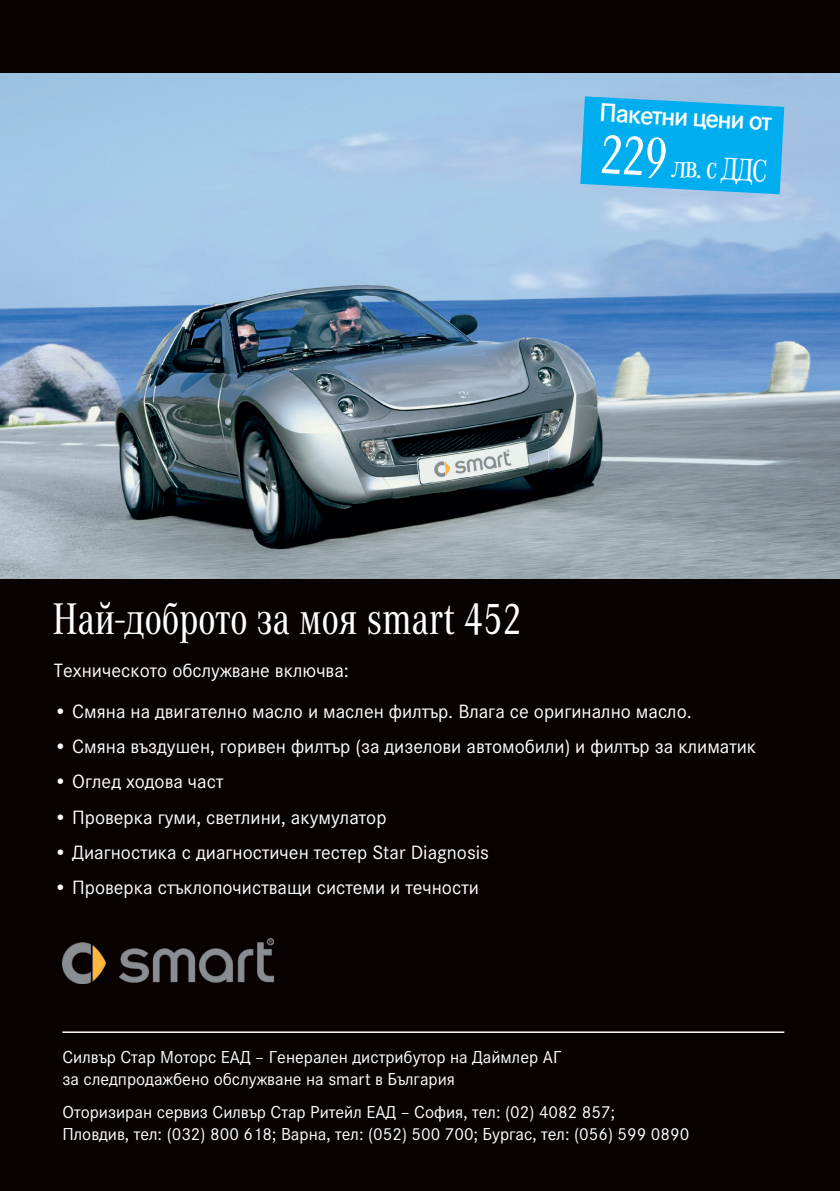
<style>
.page{position:relative;width:840px;height:1191px;background:#fff}
.page>*{position:absolute;margin:0;border:0;box-sizing:border-box;transform-origin:0 0}
.t1{font:46px "Daimler CAC Pro";letter-spacing:-.01em;color:#fff}
.t2{font:32.4px "Daimler CAC Pro";color:#fff}
.t3{font:600 27px "Daimler CS Pro";color:#fff}
.t4{font:20px "Daimler CS Pro";color:#fff}
.t5{font:18px/22px "Daimler CS Pro";color:#fff}
.s1{font-size:58.2px}
</style>
<div class="page">
<div style="left:0;top:541px;width:839px;height:650px;background:#080302"></div>
<hr style="left:62px;top:1031px;width:721px;height:2px;background:#fff">
<img style="left:0;top:72px;width:839px;height:506px">
<svg style="left:580px;top:96px;width:203px;height:98px;background:#14b0ed"></svg>
<img style="left:63px;top:938px;width:210px;height:45px">
<div style="left:0;top:0;width:839px;height:72px;background:#080302"></div>
<p class="t3" style="left:600px;top:92px;width:174px;rotate:3deg">Пакетни цени от</p>
<p class="t2" style="left:600px;top:140px;width:170px;rotate:3deg"><span class="s1">229</span> лв. с ДДС</p>
<p class="t1" style="left:52px;top:587px;width:471px">Най-доброто за моя smart 452</p>
<p class="t4" style="left:54px;top:655px;width:296px">Техническото обслужване включва:</p>
<p class="t4" style="left:54px;top:696px;width:639px">• Смяна на двигателно масло и маслен филтър. Влага се оригинално масло.</p>
<p class="t4" style="left:54px;top:732px;width:703px">• Смяна въздушен, горивен филтър (за дизелови автомобили) и филтър за климатик</p>
<p class="t4" style="left:54px;top:767px;width:171px">• Оглед ходова част</p>
<p class="t4" style="left:54px;top:802px;width:334px">• Проверка гуми, светлини, акумулатор</p>
<p class="t4" style="left:54px;top:838px;width:436px">• Диагностика с диагностичен тестер Star Diagnosis</p>
<p class="t4" style="left:54px;top:873px;width:426px">• Проверка стъклопочистващи системи и течности</p>
<p class="t5" style="left:62px;top:1044px;width:500px">Силвър Стар Моторс ЕАД – Генерален дистрибутор на Даймлер АГ за следпродажбено обслужване на smart в България</p>
<p class="t5" style="left:62px;top:1100px;width:628px">Оторизиран сервиз Силвър Стар Ритейл ЕАД – София, тел: (02) 4082 857;<br>Пловдив, тел: (032) 800 618; Варна, тел: (052) 500 700; Бургас, тел: (056) 599 0890</p>
</div>
